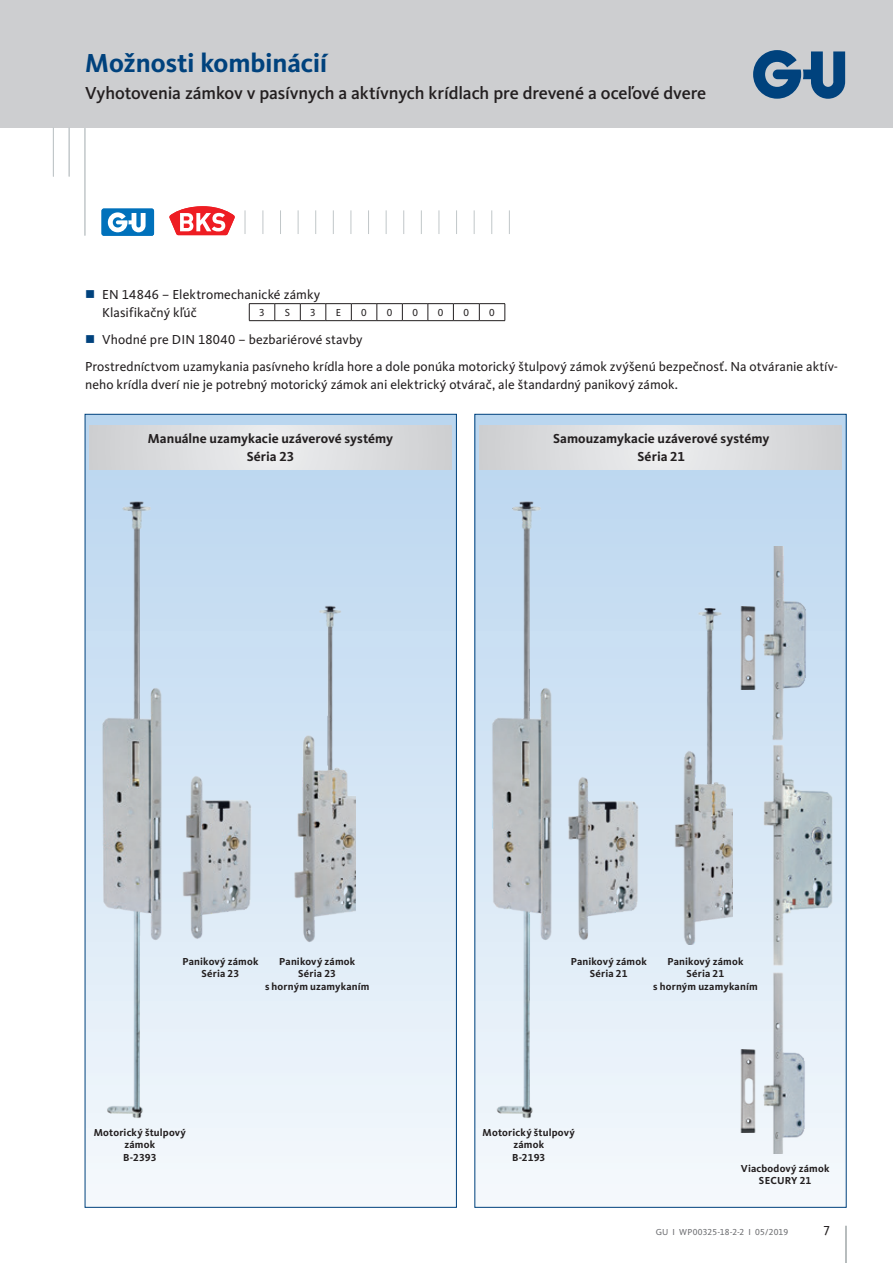
<style>
.page{position:relative;width:893px;height:1263px;background:#fff}
.page>*{position:absolute;margin:0;border:0;box-sizing:border-box;transform-origin:0 0}
._01_Überschrift{font:700 27px "Kievit Pro";letter-spacing:-.005em;color:#00427d}
._02_Unterthema{font:500 18px "Kievit Pro";letter-spacing:-.01em;color:#231f20}
._05_Fließtext{font:13.5px/18px "Kievit Pro";letter-spacing:.005em;color:#231f20}
._04_Zwischenüberschr{font:700 13.5px "Kievit Pro";color:#231f20}
._08_Bildunterschrift{font:700 10.5px/12.6px "Kievit Pro";letter-spacing:.015em;color:#231f20;text-align:center}
._11_Tabellenkörper{font:10.5px "Kievit Pro";color:#231f20}
.t1{font:9px "Kievit Pro";letter-spacing:.02em;color:#6c6d70}
</style>
<div class="page">
<div style="left:0;top:0;width:893px;height:128px;background:#cdced0"></div>
<svg style="left:753px;top:50px;width:92px;height:49px"></svg>
<hr style="left:846px;top:1226px;width:1px;height:37px;background:#727c7e">
<hr style="left:85px;top:128px;width:1px;height:108px;background:#c1c7c9">
<hr style="left:69px;top:128px;width:1px;height:49px;background:#c1c7c9">
<hr style="left:53px;top:128px;width:1px;height:49px;background:#c1c7c9">
<svg style="left:245px;top:210px;width:1px;height:24px"></svg>
<svg style="left:263px;top:210px;width:1px;height:24px"></svg>
<svg style="left:280px;top:210px;width:1px;height:24px"></svg>
<svg style="left:298px;top:210px;width:1px;height:24px"></svg>
<svg style="left:315px;top:210px;width:1px;height:24px"></svg>
<svg style="left:333px;top:210px;width:1px;height:24px"></svg>
<svg style="left:351px;top:210px;width:1px;height:24px"></svg>
<svg style="left:368px;top:210px;width:1px;height:24px"></svg>
<svg style="left:386px;top:210px;width:1px;height:24px"></svg>
<svg style="left:403px;top:210px;width:1px;height:24px"></svg>
<svg style="left:421px;top:210px;width:1px;height:24px"></svg>
<svg style="left:439px;top:210px;width:1px;height:24px"></svg>
<svg style="left:456px;top:210px;width:1px;height:24px"></svg>
<svg style="left:474px;top:210px;width:1px;height:24px"></svg>
<svg style="left:491px;top:210px;width:1px;height:24px"></svg>
<svg style="left:509px;top:210px;width:1px;height:24px"></svg>
<div style="left:102px;top:209px;width:52px;height:27px;background:#0071bb;border-radius:2px"></div>
<svg style="left:108px;top:212px;width:38px;height:20px"></svg>
<svg style="left:169px;top:206px;width:66px;height:29px"></svg>
<div style="left:475px;top:414px;width:371px;height:793px;background:linear-gradient(to bottom,#bad4ec,#f4f9fe)"></div>
<svg style="left:480px;top:425px;width:361px;height:44px;background:#dddee0"></svg>
<img style="left:488px;top:496px;width:76px;height:631px">
<img style="left:565px;top:772px;width:78px;height:172px">
<img style="left:659px;top:529px;width:73px;height:415px">
<img style="left:752px;top:546px;width:84px;height:607px">
<div style="left:85px;top:414px;width:371px;height:793px;background:linear-gradient(to bottom,#bad4ec,#f4f9fe)"></div>
<svg style="left:90px;top:425px;width:361px;height:44px;background:#dddee0"></svg>
<img style="left:180px;top:770px;width:76px;height:172px">
<img style="left:282px;top:532px;width:73px;height:410px">
<img style="left:94px;top:496px;width:79px;height:631px">
<img style="left:706px;top:606px;width:83px;height:84px">
<img style="left:706px;top:1049px;width:83px;height:83px">
<svg style="left:249px;top:303px;width:257px;height:18px"></svg>
<p class="_01_Überschrift" style="left:85px;top:46px;width:244px">Možnosti kombinácií</p>
<p class="_02_Unterthema" style="left:85px;top:82px;width:623px">Vyhotovenia zámkov v pasívnych a aktívnych krídlach pre drevené a oceľové dvere</p>
<p class="_05_Fließtext" style="left:102px;top:285px;width:220px">EN 14846 – Elektromechanické zámky<br>Klasifikačný kľúč</p>
<p class="_05_Fließtext" style="left:102px;top:330px;width:262px">Vhodné pre DIN 18040 – bezbariérové stavby</p>
<p class="_05_Fließtext" style="left:85px;top:357px;width:754px">Prostredníctvom uzamykania pasívneho krídla hore a dole ponúka motorický štulpový zámok zvýšenú bezpečnosť. Na otváranie aktív&shy;neho krídla dverí nie je potrebný motorický zámok ani elektrický otvárač, ale štandardný panikový zámok.</p>
<p class="_11_Tabellenkörper" style="left:259px;top:306px;width:7px">3</p>
<p class="_11_Tabellenkörper" style="left:285px;top:306px;width:7px">S</p>
<p class="_11_Tabellenkörper" style="left:310px;top:306px;width:7px">3</p>
<p class="_11_Tabellenkörper" style="left:336px;top:306px;width:7px">E</p>
<p class="_11_Tabellenkörper" style="left:361px;top:306px;width:7px">0</p>
<p class="_11_Tabellenkörper" style="left:387px;top:306px;width:7px">0</p>
<p class="_11_Tabellenkörper" style="left:412px;top:306px;width:7px">0</p>
<p class="_11_Tabellenkörper" style="left:438px;top:306px;width:7px">0</p>
<p class="_11_Tabellenkörper" style="left:464px;top:306px;width:7px">0</p>
<p class="_11_Tabellenkörper" style="left:489px;top:306px;width:7px">0</p>
<p class="_04_Zwischenüberschr" style="left:148px;top:430px;width:247px">Manuálne uzamykacie uzáverové systémy</p>
<p class="_04_Zwischenüberschr" style="left:247px;top:448px;width:49px">Séria 23</p>
<p class="_04_Zwischenüberschr" style="left:553px;top:430px;width:218px">Samouzamykacie uzáverové systémy</p>
<p class="_04_Zwischenüberschr" style="left:637px;top:448px;width:49px">Séria 21</p>
<p class="_08_Bildunterschrift" style="left:182px;top:955px;width:78px">Panikový zámok<br>Séria 23</p>
<p class="_08_Bildunterschrift" style="left:265px;top:955px;width:106px">Panikový zámok<br>Séria 23<br>s horným uzamykaním</p>
<p class="_08_Bildunterschrift" style="left:94px;top:1126px;width:94px">Motorický štulpový zámok<br>B-2393</p>
<p class="_08_Bildunterschrift" style="left:571px;top:955px;width:78px">Panikový zámok<br>Séria 21</p>
<p class="_08_Bildunterschrift" style="left:653px;top:955px;width:106px">Panikový zámok<br>Séria 21<br>s horným uzamykaním</p>
<p class="_08_Bildunterschrift" style="left:483px;top:1126px;width:94px">Motorický štulpový zámok<br>B-2193</p>
<p class="_08_Bildunterschrift" style="left:741px;top:1162px;width:90px">Viacbodový zámok<br>SECURY 21</p>
<p class="t1" style="left:656px;top:1226px;width:134px">GU І WP00325-18-2-2 І 05/2019</p>
<p class="_05_Fließtext" style="left:824px;top:1221px;width:8px">7</p>
</div>
